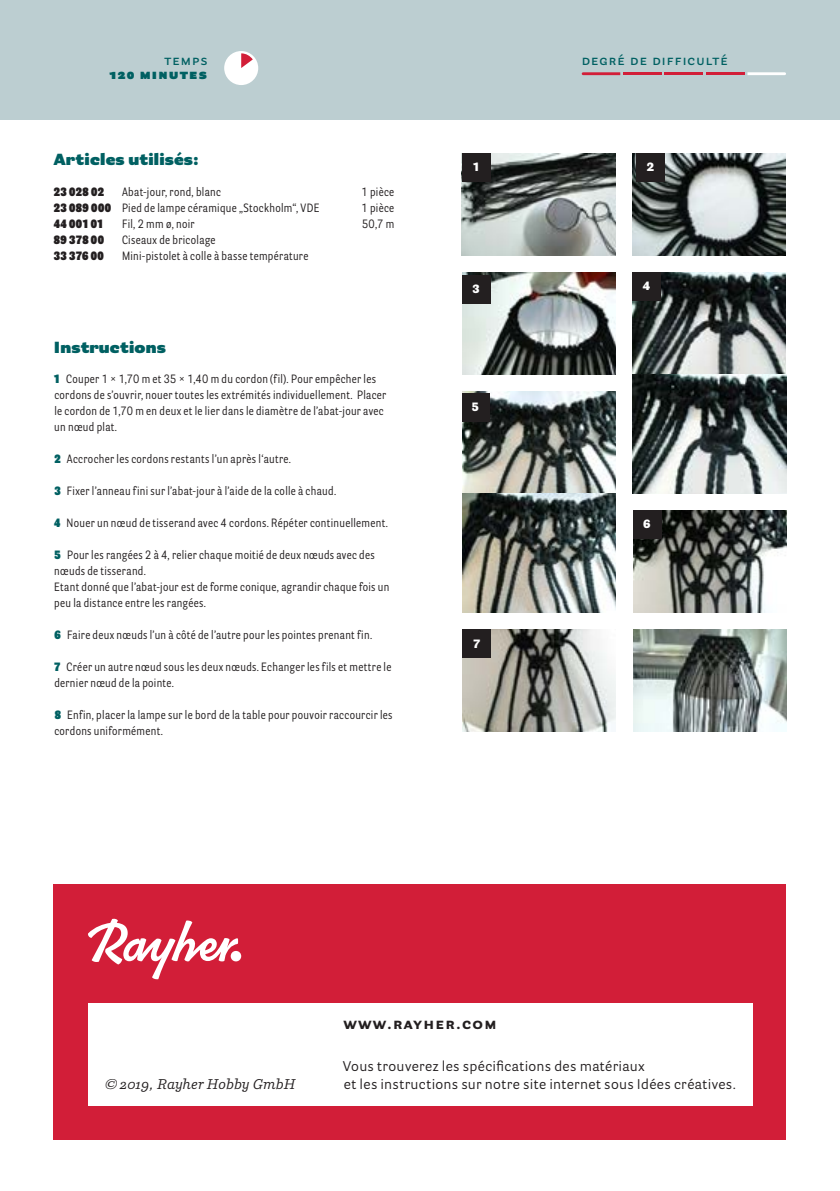
<style>
.page{position:relative;width:840px;height:1191px;background:#fff}
.page>*{position:absolute;margin:0;border:0;box-sizing:border-box;transform-origin:0 0}
.t1{font:900 16px "Parry Grotesque Pro";letter-spacing:.01em;color:#006062}
.t2{font:700 16px "Parry Grotesque Pro";letter-spacing:.08em;color:#231f20}
.t3{font:14px/18px "Parry Grotesque Pro";letter-spacing:.02em;color:#231f20}
.t4{font:600 14px "Parry Grotesque Pro";letter-spacing:.08em;color:#006062}
.t5{font:italic 14px "Parry Pro";letter-spacing:.01em;color:#231f20}
.t6{font:900 14px "Parry Grotesque Pro";letter-spacing:.08em;color:#006062}
.t7{font:12px/16px "Parry Grot Con Pro";letter-spacing:.025em;color:#231f20}
.t8{font:900 12px "Parry Grot Con Pro";letter-spacing:.03em;color:#231f20}
.t9{font:900 12px "Parry Grotesque Pro";color:#fff}
.s1{font-weight:900}
.s2{font-weight:900;color:#006062}
</style>
<div class="page">
<div style="left:54px;top:884px;width:731px;height:256px;background:#d21e38"></div>
<div style="left:88px;top:1003px;width:663px;height:103px;background:#fff"></div>
<div style="left:0;top:0;width:839px;height:119px;background:#bcced1"></div>
<svg style="left:88px;top:918px;width:150px;height:61px"></svg>
<div style="left:230px;top:951px;width:11px;height:10px;background:#fff;border-radius:50%"></div>
<div style="left:224px;top:51px;width:34px;height:34px;background:#fff;border-radius:50%"></div>
<svg style="left:241px;top:53px;width:12px;height:15px"></svg>
<svg style="left:581px;top:72px;width:39px;height:3px"></svg>
<hr style="left:622px;top:72px;width:39px;height:3px;background:#d21e38">
<hr style="left:664px;top:72px;width:38px;height:3px;background:#d21e38">
<hr style="left:705px;top:72px;width:39px;height:3px;background:#d21e38">
<svg style="left:747px;top:72px;width:38px;height:3px"></svg>
<img style="left:632px;top:153px;width:153px;height:102px">
<img style="left:632px;top:272px;width:153px;height:221px">
<img style="left:462px;top:391px;width:153px;height:221px">
<img style="left:633px;top:510px;width:152px;height:102px">
<img style="left:462px;top:629px;width:153px;height:102px">
<img style="left:633px;top:629px;width:152px;height:102px">
<img style="left:461px;top:153px;width:154px;height:102px">
<img style="left:462px;top:272px;width:153px;height:102px">
<div style="left:461px;top:153px;width:29px;height:28px;background:#231f20"></div>
<div style="left:636px;top:153px;width:28px;height:28px;background:#231f20"></div>
<div style="left:461px;top:275px;width:29px;height:28px;background:#231f20"></div>
<div style="left:632px;top:272px;width:28px;height:28px;background:#231f20"></div>
<div style="left:461px;top:393px;width:27px;height:28px;background:#231f20"></div>
<div style="left:632px;top:510px;width:28px;height:29px;background:#231f20"></div>
<div style="left:462px;top:629px;width:28px;height:29px;background:#231f20"></div>
<p class="t4" style="left:164px;top:50px;width:44px">temps</p>
<p class="t4" style="left:581px;top:50px;width:148px">degré de difficulté</p>
<p class="t6" style="left:109px;top:63px;width:99px">120 minutes</p>
<h1 class="t1" style="left:54px;top:148px;width:146px">Articles utilisés:</h1>
<p class="t8" style="left:54px;top:183px;width:52px">23 028 02</p>
<p class="t7" style="left:122px;top:184px;width:100px">Abat-jour, rond, blanc</p>
<p class="t7" style="left:361px;top:184px;width:34px">1 pièce</p>
<p class="t7" style="left:54px;top:200px;width:267px"><span class="s1">23 089 000</span> Pied de lampe céramique „Stockholm“, VDE</p>
<p class="t7" style="left:361px;top:200px;width:34px">1 pièce</p>
<p class="t8" style="left:54px;top:215px;width:51px">44 001 01</p>
<p class="t7" style="left:122px;top:216px;width:74px">Fil, 2 mm ø, noir</p>
<p class="t7" style="left:362px;top:216px;width:34px">50,7 m</p>
<p class="t8" style="left:54px;top:231px;width:52px">89 378 00</p>
<p class="t7" style="left:122px;top:232px;width:95px">Ciseaux de bricolage</p>
<p class="t8" style="left:54px;top:247px;width:51px">33 376 00</p>
<p class="t7" style="left:122px;top:248px;width:188px">Mini-pistolet à colle à basse température</p>
<h1 class="t1" style="left:54px;top:335px;width:113px">Instructions</h1>
<p class="t7" style="left:54px;top:371px;width:334px"><span class="s2">1</span> Couper 1 × 1,70 m et 35 × 1,40 m du cordon (fil). Pour empêcher les cordons de s’ouvrir, nouer toutes les extrémités individuellement. Placer le cordon de 1,70 m en deux et le lier dans le diamètre de l’abat-jour avec un nœud plat.</p>
<p class="t7" style="left:54px;top:451px;width:238px"><span class="s2">2</span> Accrocher les cordons restants l’un après l‘autre.</p>
<p class="t7" style="left:54px;top:483px;width:283px"><span class="s2">3</span> Fixer l’anneau fini sur l’abat-jour à l’aide de la colle à chaud.</p>
<p class="t7" style="left:54px;top:515px;width:335px"><span class="s2">4</span> Nouer un nœud de tisserand avec 4 cordons. Répéter continuellement.</p>
<p class="t7" style="left:54px;top:547px;width:336px"><span class="s2">5</span> Pour les rangées 2 à 4, relier chaque moitié de deux nœuds avec des nœuds de tisserand.<br>Etant donné que l’abat-jour est de forme conique, agrandir chaque fois un peu la distance entre les rangées.</p>
<p class="t7" style="left:54px;top:627px;width:319px"><span class="s2">6</span> Faire deux nœuds l’un à côté de l’autre pour les pointes prenant fin.</p>
<p class="t7" style="left:54px;top:659px;width:339px"><span class="s2">7</span> Créer un autre nœud sous les deux nœuds. Echanger les fils et mettre le dernier nœud de la pointe.</p>
<p class="t7" style="left:54px;top:707px;width:339px"><span class="s2">8</span> Enfin, placer la lampe sur le bord de la table pour pouvoir raccourcir les cordons uniformément.</p>
<p class="t9" style="left:473px;top:158px;width:7px">1</p>
<p class="t9" style="left:646px;top:158px;width:9px">2</p>
<p class="t9" style="left:472px;top:280px;width:9px">3</p>
<p class="t9" style="left:642px;top:277px;width:9px">4</p>
<p class="t9" style="left:471px;top:398px;width:9px">5</p>
<p class="t9" style="left:473px;top:635px;width:8px">7</p>
<p class="t9" style="left:643px;top:515px;width:9px">6</p>
<p class="t5" style="left:105px;top:1074px;width:192px">© 2019, Rayher Hobby GmbH</p>
<h1 class="t2" style="left:343px;top:1012px;width:155px">www.rayher.com</h1>
<p class="t3" style="left:343px;top:1056px;width:394px">Vous trouverez les spécifications des matériaux<br>et les instructions sur notre site internet sous Idées créatives.</p>
</div>
